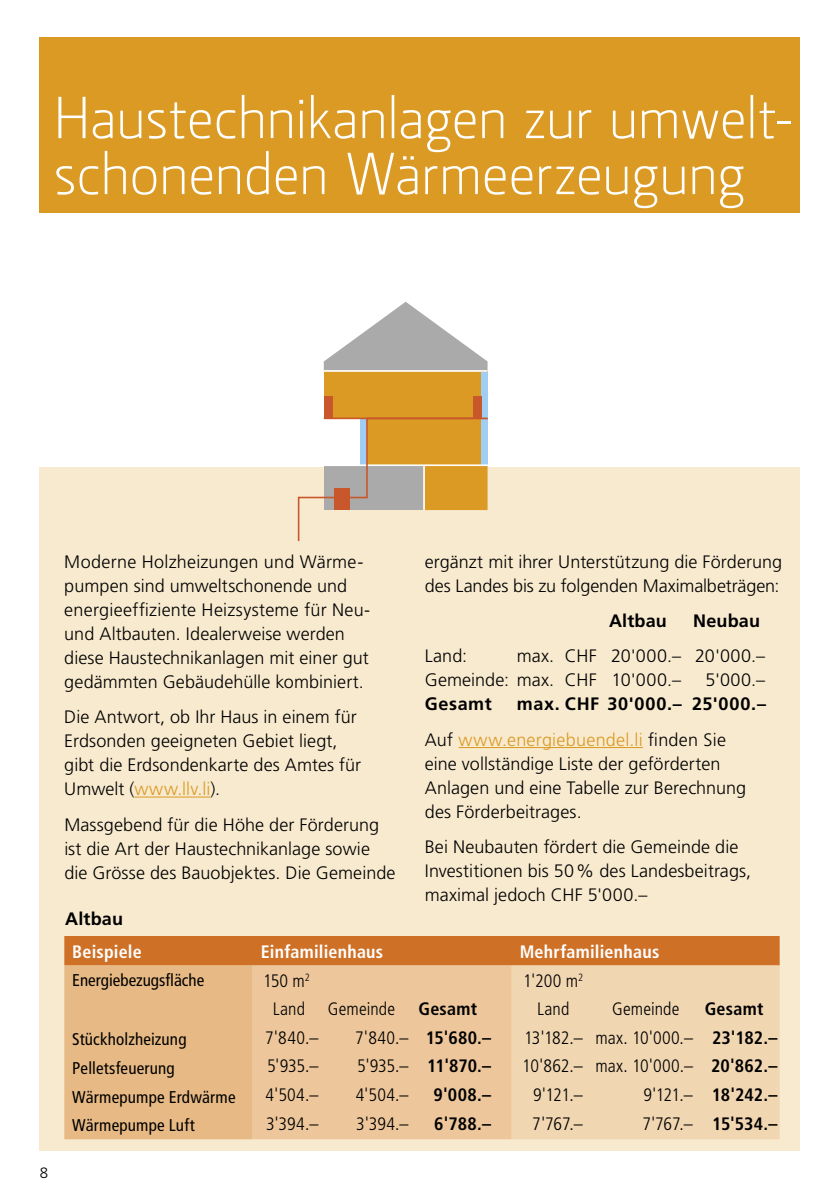
<style>
.page{position:relative;width:840px;height:1191px;background:#fff}
.page>*{position:absolute;margin:0;border:0;box-sizing:border-box;transform-origin:0 0}
.t1{font:300 60px/56px "Section";letter-spacing:.005em;color:#fff}
.t2{font:300 18px/24px "Frutiger";letter-spacing:.005em;color:#000}
.t3{font:300 condensed 18px "Frutiger LT Std";letter-spacing:.005em;color:#000}
.t4{font:700 condensed 18px "Frutiger LT Std";letter-spacing:.015em;color:#000}
.t5{font:700 18px/35.4px "Frutiger";letter-spacing:.04em;color:#000}
.t6{font:700 condensed 18px "Frutiger LT Std";letter-spacing:.01em;color:#fff}
.t7{font:700 18px "Frutiger";letter-spacing:.02em;color:#000}
.t8{font:condensed 17px/28.8px "Frutiger LT Std";letter-spacing:.01em;color:#000}
.t9{font:300 15px "Frutiger";color:#000}
.s1{color:#da9a23}
.s2{font-weight:300}
.s3{font-weight:300;color:#da9a23}
.s4{font-weight:700}
</style>
<div class="page">
<div style="left:40px;top:37px;width:759px;height:176px;background:#da9a23"></div>
<div style="left:40px;top:467px;width:759px;height:684px;background:#f8eacf"></div>
<svg style="left:323px;top:302px;width:164px;height:68px"></svg>
<div style="left:323px;top:371px;width:164px;height:47px;background:#da9a23"></div>
<hr style="left:323px;top:370px;width:164px;height:2px;background:#fff">
<div style="left:323px;top:396px;width:9px;height:22px;background:#c9572c"></div>
<div style="left:481px;top:372px;width:6px;height:46px;background:#a0cdf2"></div>
<div style="left:472px;top:396px;width:9px;height:22px;background:#c9572c"></div>
<svg style="left:297px;top:417px;width:191px;height:124px"></svg>
<hr style="left:134px;top:796px;width:76px;height:1px;background:#da9a23">
<hr style="left:458px;top:747px;width:184px;height:1px;background:#da9a23">
<svg style="left:64px;top:936px;width:715px;height:203px;background:#dd9c60"></svg>
<div style="left:252px;top:965px;width:259px;height:174px;background:#edc79b"></div>
<div style="left:511px;top:965px;width:268px;height:174px;background:#f1d6b2"></div>
<h1 class="t1" style="left:54px;top:90px;width:741px">Haustechnikanlagen zur umwelt&shy;schonenden Wärmeerzeugung</h1>
<p class="t9" style="left:40px;top:1164px;width:10px">8</p>
<p class="t2" style="left:64px;top:549px;width:306px">Moderne Holzheizungen und Wärme--- pumpen sind umweltschonende und energieeffiziente Heizsysteme für Neu&shy;und Altbauten. Idealerweise werden diese Haustechnikanlagen mit einer gut gedämmten Gebäudehülle kombiniert.</p>
<p class="t2" style="left:64px;top:705px;width:298px">Die Antwort, ob Ihr Haus in einem für Erdsonden geeigneten Gebiet liegt, gibt die Erdsondenkarte des Amtes für Umwelt (<span class="s1">www.llv.li</span>).</p>
<p class="t2" style="left:64px;top:812px;width:332px">Massgebend für die Höhe der Förderung ist die Art der Haustechnikanlage sowie die Grösse des Bauobjektes. Die Gemeinde</p>
<p class="t7" style="left:65px;top:908px;width:59px">Altbau</p>
<p class="t2" style="left:424px;top:549px;width:359px">ergänzt mit ihrer Unterstützung die Förderung des Landes bis zu folgenden Maximalbeträgen:</p>
<p class="t7" style="left:608px;top:610px;width:59px">Altbau</p>
<p class="t7" style="left:692px;top:610px;width:68px">Neubau</p>
<p class="t2" style="left:424px;top:644px;width:44px">Land:</p>
<p class="t2" style="left:424px;top:644px;width:342px;text-indent:92px">max. CHF 20'000.– 20'000.–<br>Gemeinde: max. CHF 10'000.–</p>
<p class="t2" style="left:705px;top:668px;width:61px">5'000.–</p>
<p class="t5" style="left:424px;top:686px;width:342px;text-indent:92px">max. CHF 30'000.– 25'000.–<br><span class="s2">Auf</span> <span class="s3">www.energiebuendel.li</span> <span class="s2">finden Sie</span></p>
<p class="t2" style="left:424px;top:751px;width:323px">eine vollständige Liste der geförderten<br>Anlagen und eine Tabelle zur Berechnung des Förderbeitrages.</p>
<p class="t2" style="left:424px;top:834px;width:327px">Bei Neubauten fördert die Gemeinde die<br>Investitionen bis 50% des Landesbeitrags, maximal jedoch CHF 5'000.–</p>
<p class="t7" style="left:424px;top:693px;width:68px">Gesamt</p>
<p class="t6" style="left:72px;top:940px;width:71px">Beispiele</p>
<p class="t6" style="left:260px;top:940px;width:124px">Einfamilienhaus</p>
<p class="t6" style="left:519px;top:940px;width:141px">Mehrfamilienhaus</p>
<p class="t8" style="left:72px;top:966px;width:133px">Energiebezugsfläche</p>
<p class="t3" style="left:263px;top:970px;width:48px">150 m<sup>2</sup></p>
<p class="t3" style="left:523px;top:970px;width:61px">1'200 m<sup>2</sup></p>
<p class="t3" style="left:272px;top:998px;width:34px">Land</p>
<p class="t3" style="left:328px;top:998px;width:69px">Gemeinde</p>
<p class="t4" style="left:418px;top:998px;width:60px">Gesamt</p>
<p class="t3" style="left:536px;top:998px;width:34px">Land</p>
<p class="t3" style="left:612px;top:998px;width:69px">Gemeinde</p>
<p class="t4" style="left:704px;top:998px;width:60px">Gesamt</p>
<p class="t3" style="left:265px;top:1027px;width:55px">7'840.–</p>
<p class="t4" style="left:355px;top:1027px;width:137px"><span class="s2">7'840.–</span> 15'680.–</p>
<p class="t3" style="left:524px;top:1027px;width:255px">13'182.– max. 10'000.– <span class="s4">23'182.–</span></p>
<p class="t3" style="left:267px;top:1056px;width:53px">5'935.–</p>
<p class="t4" style="left:357px;top:1055px;width:135px"><span class="s2">5'935.–</span> 11'870.–</p>
<p class="t3" style="left:522px;top:1056px;width:256px">10'862.– max. 10'000.– <span class="s4">20'862.–</span></p>
<p class="t3" style="left:265px;top:1084px;width:54px">4'504.–</p>
<p class="t3" style="left:355px;top:1084px;width:54px">4'504.–</p>
<p class="t4" style="left:433px;top:1084px;width:59px">9'008.–</p>
<p class="t3" style="left:533px;top:1084px;width:51px">9'121.–</p>
<p class="t4" style="left:643px;top:1084px;width:135px"><span class="s2">9'121.–</span> 18'242.–</p>
<p class="t3" style="left:266px;top:1113px;width:54px">3'394.–</p>
<p class="t3" style="left:356px;top:1113px;width:54px">3'394.–</p>
<p class="t4" style="left:434px;top:1112px;width:58px">6'788.–</p>
<p class="t3" style="left:532px;top:1113px;width:52px">7'767.–</p>
<p class="t4" style="left:642px;top:1112px;width:136px"><span class="s2">7'767.–</span> 15'534.–</p>
<p class="t8" style="left:72px;top:1024px;width:165px">Stückholzheizung<br>Pelletsfeuerung<br>Wärmepumpe Erdwärme<br>Wärmepumpe Luft</p>
</div>
